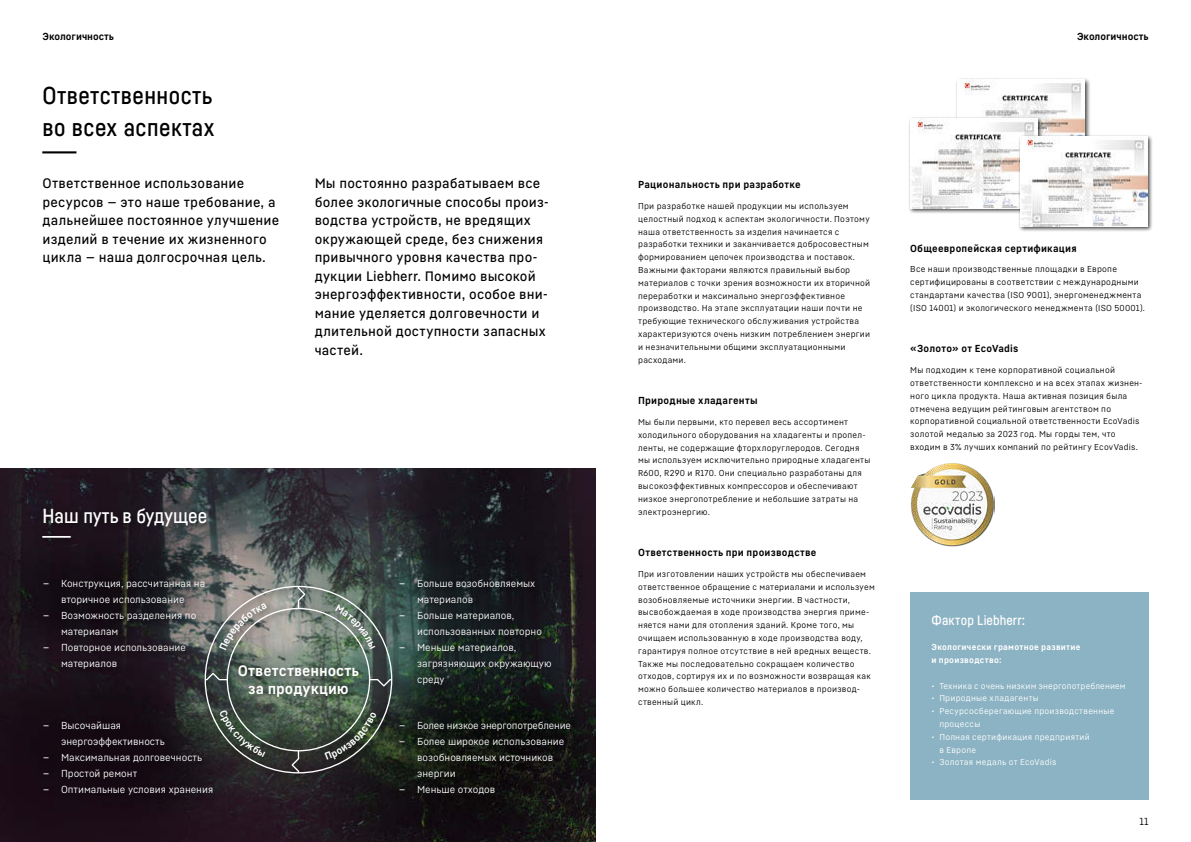
<style>
.page{position:relative;width:1191px;height:842px;background:#fff}
.page>*{position:absolute;margin:0;border:0;box-sizing:border-box;transform-origin:0 0}
.t1{font:24px/31.5px "Liebherr Head Regular 2";letter-spacing:.02em;color:#000;text-align:justify}
.t2{font:20px/26px "Liebherr Head Regular 2";color:#fff}
.t3{font:14.8px/17.8px "Liebherr Text Bold 2";letter-spacing:.005em;color:#fff;text-align:center}
.t4{font:500 13.5px/18.5px "Liebherr Text";letter-spacing:.01em;color:#000}
.t5{font:13.5px "Liebherr Head Regular 2";letter-spacing:.01em;color:#fff}
.t6{font:10px/16px "Liebherr Text Regular 2";color:#fff}
.t7{font:700 10px "Liebherr Text";letter-spacing:.02em;color:#000}
.t8{font:10px "Liebherr Text Regular 2";letter-spacing:-.02em;color:#fff}
.t9{font:700 10px "Liebherr Text";color:#000}
.t10{font:10px "Liebherr Text Regular 2";color:#000}
.t11{font:8.5px/12.8px "Liebherr Text Regular 2";letter-spacing:.03em;color:#000}
.t12{font:8.5px/12.8px "Liebherr Text Regular 2";letter-spacing:.025em;color:#fff}
.t13{font:700 8.5px/12.8px "Liebherr Text";letter-spacing:.03em;color:#fff}
.s1{font-family:"Liebherr Head Regular 2"}
</style>
<div class="page">
<img style="left:910px;top:463px;width:84px;height:84px">
<img style="left:0;top:469px;width:595px;height:373px">
<div style="left:954px;top:77px;width:137px;height:98px;background:#000;opacity:.75"></div>
<img style="left:957px;top:79px;width:128px;height:55px">
<div style="left:907px;top:116px;width:136px;height:98px;background:#000;opacity:.75"></div>
<img style="left:910px;top:119px;width:127px;height:90px">
<div style="left:1018px;top:134px;width:135px;height:98px;background:#000;opacity:.75"></div>
<img style="left:1020px;top:136px;width:127px;height:90px">
<div style="left:396px;top:575px;width:163px;height:117px;background:#000;opacity:.5"></div>
<div style="left:40px;top:576px;width:172px;height:100px;background:#000;opacity:.5"></div>
<div style="left:396px;top:717px;width:182px;height:84px;background:#000;opacity:.5"></div>
<div style="left:40px;top:717px;width:181px;height:85px;background:#000;opacity:.5"></div>
<div style="left:39px;top:505px;width:176px;height:41px;background:#000;opacity:.5"></div>
<div style="left:200px;top:582px;width:200px;height:200px;background:#000;opacity:.5"></div>
<svg style="left:370px;top:678px;width:20px;height:10px"></svg>
<svg style="left:207px;top:672px;width:20px;height:9px"></svg>
<svg style="left:296px;top:588px;width:10px;height:20px"></svg>
<svg style="left:290px;top:751px;width:10px;height:20px"></svg>
<div style="left:910px;top:592px;width:238px;height:207px;background:#8cb3c3"></div>
<svg style="left:219px;top:709px;width:46px;height:48px;background:#3f4b41"></svg>
<svg style="left:325px;top:712px;width:52px;height:48px;background:#3a4638"></svg>
<svg style="left:335px;top:604px;width:40px;height:45px;background:#697b6d"></svg>
<svg style="left:219px;top:603px;width:48px;height:47px;background:#8d8c87"></svg>
<p class="t9" style="left:43px;top:30px;width:73px">Экологичность</p>
<h1 class="t1" style="left:43px;top:79px;width:173px">Ответственность во всех аспектах ---</h1>
<h3 class="t4" style="left:43px;top:174px;width:238px">Ответственное использование ресурсов — это наше требование, а дальнейшее постоянное улучшение изделий в течение их жизненного цикла — наша долгосрочная цель.</h3>
<p class="t4" style="left:315px;top:174px;width:236px">Мы постоянно разрабатываем все более экологичные способы произ&shy;водства устройств, не вредящих окружающей среде, без снижения привычного уровня качества про&shy;дукции Liebherr. Помимо высокой энергоэффективности, особое вни&shy;мание уделяется долговечности и длительной доступности запасных частей.</p>
<h2 class="t2" style="left:43px;top:502px;width:166px">Наш путь в будущее ---</h2>
<p class="t6" style="left:43px;top:575px;width:164px;text-align:center"><span class="s1">—</span> Конструкция, рассчитанная на вторичное использование</p>
<p class="t6" style="left:61px;top:607px;width:137px;text-indent:-18px"><span class="s1">—</span> Возможность разделения по материалам</p>
<p class="t6" style="left:61px;top:639px;width:126px;text-indent:-18px"><span class="s1">—</span> Повторное использование материалов</p>
<p class="t6" style="left:61px;top:716px;width:105px;text-indent:-18px"><span class="s1">—</span> Высочайшая энергоэффективность</p>
<p class="t6" style="left:43px;top:748px;width:161px"><span class="s1">—</span> Максимальная долговечность</p>
<p class="t6" style="left:43px;top:764px;width:96px"><span class="s1">—</span> Простой ремонт</p>
<p class="t6" style="left:43px;top:780px;width:172px"><span class="s1">—</span> Оптимальные условия хранения</p>
<h3 class="t3" style="left:238px;top:661px;width:123px">Ответственность за продукцию</h3>
<p class="t6" style="left:417px;top:575px;width:120px;text-indent:-18px"><span class="s1">—</span> Больше возобновляемых материалов</p>
<p class="t6" style="left:417px;top:607px;width:126px;text-indent:-18px"><span class="s1">—</span> Больше материалов, использованных повторно</p>
<p class="t6" style="left:417px;top:639px;width:136px;text-indent:-18px"><span class="s1">—</span> Меньше материалов, загрязняющих окружающую среду</p>
<p class="t8" style="left:399px;top:718px;width:173px"><span class="s1">—</span> Более низкое энергопотребление</p>
<p class="t6" style="left:417px;top:732px;width:149px;text-indent:-18px"><span class="s1">—</span> Более широкое использование возобновляемых источников энергии</p>
<p class="t6" style="left:399px;top:780px;width:98px"><span class="s1">—</span> Меньше отходов</p>
<p class="t9" style="left:1077px;top:30px;width:73px">Экологичность</p>
<p class="t7" style="left:638px;top:178px;width:164px">Рациональность при разработке</p>
<p class="t11" style="left:638px;top:199px;width:234px">При разработке нашей продукции мы используем целостный подход к аспектам экологичности. Поэтому наша ответственность за изделия начинается с разработки техники и заканчивается добросовестным формированием цепочек производства и поставок.<br>Важными факторами являются правильный выбор материалов с точки зрения возможности их вторичной переработки и максимально энергоэффективное производство. На этапе эксплуатации наши почти не требующие технического обслуживания устройства характеризуются очень низким потреблением энергии и незначительными общими эксплуатационными расходами.</p>
<p class="t7" style="left:638px;top:394px;width:121px">Природные хладагенты</p>
<p class="t11" style="left:638px;top:415px;width:234px">Мы были первыми, кто перевел весь ассортимент холодильного оборудования на хладагенты и пропел&shy;ленты, не содержащие фторхлоруглеродов. Сегодня мы используем исключительно природные хладагенты R600, R290 и R170. Они специально разработаны для высокоэффективных компрессоров и обеспечивают низкое энергопотребление и небольшие затраты на электроэнергию.</p>
<p class="t7" style="left:638px;top:546px;width:180px">Ответственность при производстве</p>
<p class="t11" style="left:638px;top:567px;width:238px">При изготовлении наших устройств мы обеспечиваем ответственное обращение с материалами и используем возобновляемые источники энергии. В частности, высвобождаемая в ходе производства энергия приме&shy;няется нами для отопления зданий. Кроме того, мы очищаем использованную в ходе производства воду, гарантируя полное отсутствие в ней вредных веществ.<br>Также мы последовательно сокращаем количество отходов, сортируя их и по возможности возвращая как можно большее количество материалов в производ&shy;ственный цикл.</p>
<p class="t7" style="left:910px;top:241px;width:168px">Общеевропейская сертификация</p>
<p class="t11" style="left:910px;top:262px;width:236px">Все наши производственные площадки в Европе сертифицированы в соответствии с международными стандартами качества (ISO 9001), энергоменеджмента (ISO 14001) и экологического менеджмента (ISO 50001).</p>
<p class="t7" style="left:910px;top:342px;width:110px">«Золото» от EcoVadis</p>
<p class="t11" style="left:910px;top:363px;width:234px">Мы подходим к теме корпоративной социальной ответственности комплексно и на всех этапах жизнен&shy;ного цикла продукта. Наша активная позиция была отмечена ведущим рейтинговым агентством по корпоративной социальной ответственности EcoVadis золотой медалью за 2023 год. Мы горды тем, что входим в 3% лучших компаний по рейтингу EcovVadis.</p>
<h3 class="t5" style="left:931px;top:611px;width:95px">Фактор Liebherr:</h3>
<p class="t13" style="left:931px;top:640px;width:151px">Экологически грамотное развитие и производство:</p>
<p class="t12" style="left:931px;top:679px;width:196px">• Техника с очень низким энергопотреблением</p>
<p class="t12" style="left:931px;top:692px;width:109px">• Природные хладагенты</p>
<p class="t12" style="left:939px;top:704px;width:176px;text-indent:-8px">• Ресурсосберегающие производственные процессы</p>
<p class="t12" style="left:939px;top:730px;width:152px;text-indent:-8px">• Полная сертификация предприятий в Европе</p>
<p class="t12" style="left:931px;top:756px;width:126px">• Золотая медаль от EcoVadis</p>
<p class="t10" style="left:1139px;top:815px;width:10px">11</p>
</div>
